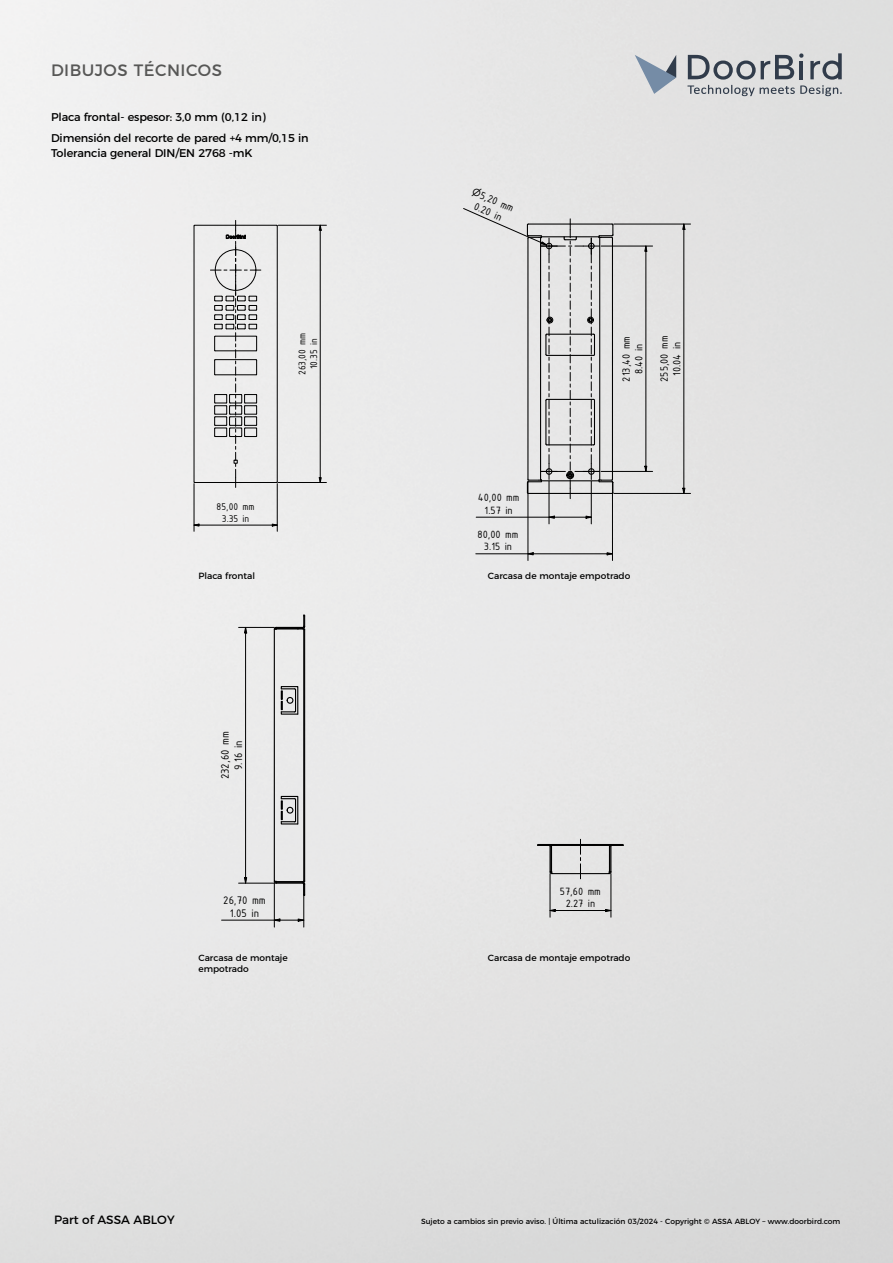
<style>
.page{position:relative;width:893px;height:1263px;background:#fff}
.page>*{position:absolute;margin:0;border:0;box-sizing:border-box;transform-origin:0 0}
.t1{font:16.5px "Montserrat";letter-spacing:.03em;color:#575756}
.t2{font:12px "Montserrat";color:#000}
.t3{font:11.85px/13px "ISOCPEUR";letter-spacing:-.005em;color:#000;text-align:center}
.t4{font:11.4px/12.6px "ISOCPEUR";color:#000;text-align:center}
.t5{font:11.25px/15px "Montserrat";letter-spacing:-.01em;color:#000}
.t6{font:10.5px/11.7px "ISOCPEUR";letter-spacing:.005em;color:#000;text-align:center}
.t7{font:9px "Montserrat";color:#000}
.t8{font:7.5px "Montserrat";color:#000}
</style>
<div class="page">
<svg style="left:635px;top:55px;width:41px;height:39px;background:#adb6c1"></svg>
<svg style="left:687px;top:53px;width:155px;height:43px;background:#b1b4b8"></svg>
<div style="left:527px;top:833px;width:191px;height:94px;background:#e3e3e2"></div>
<div style="left:190px;top:566px;width:147px;height:380px;background:#eaeaea"></div>
<svg style="left:244px;top:625px;width:3px;height:9px"></svg>
<svg style="left:244px;top:877px;width:3px;height:9px"></svg>
<hr style="left:245px;top:633px;width:1px;height:244px;background:#000">
<hr style="left:239px;top:627px;width:35px;height:1px;background:#000">
<hr style="left:239px;top:883px;width:35px;height:1px;background:#000">
<svg style="left:271px;top:918px;width:36px;height:4px"></svg>
<hr style="left:274px;top:883px;width:1px;height:44px;background:#000">
<hr style="left:303px;top:882px;width:1px;height:45px;background:#000">
<hr style="left:222px;top:920px;width:52px;height:1px;background:#000">
<div style="left:40px;top:213px;width:400px;height:340px;background:#ededed"></div>
<svg style="left:319px;top:223px;width:3px;height:8px"></svg>
<svg style="left:319px;top:477px;width:3px;height:8px"></svg>
<hr style="left:320px;top:230px;width:1px;height:248px;background:#000">
<hr style="left:278px;top:225px;width:48px;height:1px;background:#000">
<hr style="left:278px;top:482px;width:48px;height:1px;background:#000">
<svg style="left:272px;top:523px;width:8px;height:4px"></svg>
<svg style="left:191px;top:523px;width:9px;height:4px"></svg>
<hr style="left:199px;top:525px;width:73px;height:1px;background:#000">
<hr style="left:277px;top:484px;width:1px;height:47px;background:#000">
<hr style="left:194px;top:484px;width:1px;height:47px;background:#000">
<svg style="left:210px;top:220px;width:51px;height:267px;background:#d7d7d7"></svg>
<div style="left:440px;top:177px;width:267px;height:393px;background:#e5e5e5"></div>
<svg style="left:525px;top:552px;width:9px;height:3px"></svg>
<svg style="left:606px;top:552px;width:9px;height:3px"></svg>
<hr style="left:533px;top:553px;width:74px;height:1px;background:#000">
<hr style="left:612px;top:481px;width:1px;height:79px;background:#000">
<hr style="left:528px;top:481px;width:1px;height:79px;background:#000">
<hr style="left:476px;top:553px;width:52px;height:1px;background:#000">
<svg style="left:546px;top:515px;width:9px;height:4px"></svg>
<svg style="left:585px;top:515px;width:9px;height:4px"></svg>
<hr style="left:554px;top:517px;width:32px;height:1px;background:#000">
<hr style="left:549px;top:481px;width:1px;height:43px;background:#000">
<hr style="left:591px;top:481px;width:1px;height:43px;background:#000">
<hr style="left:476px;top:517px;width:73px;height:1px;background:#000">
<svg style="left:682px;top:488px;width:4px;height:8px"></svg>
<svg style="left:682px;top:221px;width:3px;height:9px"></svg>
<hr style="left:684px;top:229px;width:1px;height:259px;background:#000">
<hr style="left:614px;top:493px;width:76px;height:1px;background:#000">
<hr style="left:614px;top:224px;width:76px;height:1px;background:#000">
<svg style="left:644px;top:243px;width:3px;height:9px"></svg>
<svg style="left:644px;top:466px;width:3px;height:8px"></svg>
<hr style="left:646px;top:251px;width:1px;height:215px;background:#000">
<hr style="left:601px;top:471px;width:52px;height:1px;background:#000">
<hr style="left:601px;top:246px;width:52px;height:1px;background:#000">
<svg style="left:463px;top:208px;width:151px;height:291px;background:#d7d7d7"></svg>
<svg style="left:482px;top:908px;width:11px;height:13px"></svg>
<svg style="left:471px;top:186px;width:11px;height:13px"></svg>
<h1 class="t1" style="left:51px;top:57px;width:172px">DIBUJOS TÉCNICOS</h1>
<p class="t5" style="left:51px;top:109px;width:216px">Placa frontal- espesor: 3,0 mm (0,12 in)</p>
<p class="t6" style="left:128px;top:128px;width:6px">5</p>
<p class="t6" style="left:265px;top:128px;width:7px">4</p>
<p class="t5" style="left:51px;top:129px;width:259px">Dimensión del recorte de pared +4 mm/0,15 in<br>Tolerancia general DIN/EN 2768 -mK</p>
<p class="t4" style="left:161px;top:136px;width:7px">D</p>
<p class="t6" style="left:296px;top:375px;width:44px;rotate:-90deg">263,00 mm<br>103. 5 ni</p>
<p class="t4" style="left:483px;top:188px;width:38px;text-align:left;rotate:24deg">5,20 mm<br>0.20 in</p>
<p class="t4" style="left:620px;top:382px;width:47px;rotate:-90deg">213,40 mm</p>
<p class="t4" style="left:632px;top:374px;width:32px;rotate:-90deg">84. 0 ni</p>
<p class="t4" style="left:657px;top:382px;width:48px;rotate:-90deg">255,00 mm<br>100. 4 ni</p>
<p class="t6" style="left:217px;top:501px;width:39px">85,00 mm<br>3.35 in</p>
<p class="t4" style="left:478px;top:491px;width:43px">40,00 mm<br>1.57 in</p>
<p class="t3" style="left:510px;top:524px;width:8px">D</p>
<p class="t4" style="left:477px;top:527px;width:43px">80,00 mm<br>3.15 in</p>
<p class="t7" style="left:198px;top:568px;width:58px">Placa frontal</p>
<p class="t7" style="left:488px;top:568px;width:144px">Carcasa de montaje empotrado</p>
<p class="t3" style="left:218px;top:779px;width:49px;rotate:-90deg">232,60 mm<br>9.16 ni</p>
<p class="t3" style="left:223px;top:893px;width:44px">26,70 mm<br>1.05 in</p>
<p class="t4" style="left:560px;top:884px;width:43px">57,60 mm<br>2.27 in</p>
<p class="t7" style="left:198px;top:951px;width:91px">Carcasa de montaje</p>
<p class="t7" style="left:488px;top:951px;width:144px">Carcasa de montaje empotrado</p>
<p class="t7" style="left:198px;top:962px;width:52px">empotrado</p>
<p class="t2" style="left:54px;top:1210px;width:122px">Part of ASSA ABLOY</p>
<p class="t8" style="left:421px;top:1215px;width:421px">Sujeto a cambios sin previo aviso. | Última actulización 03/2024 - Copyright © ASSA ABLOY – www.doorbird.com</p>
<p class="t4" style="left:488px;top:1212px;width:43px">40,00 mm</p>
<p class="t4" style="left:749px;top:1212px;width:43px">26,70 mm</p>
</div>
